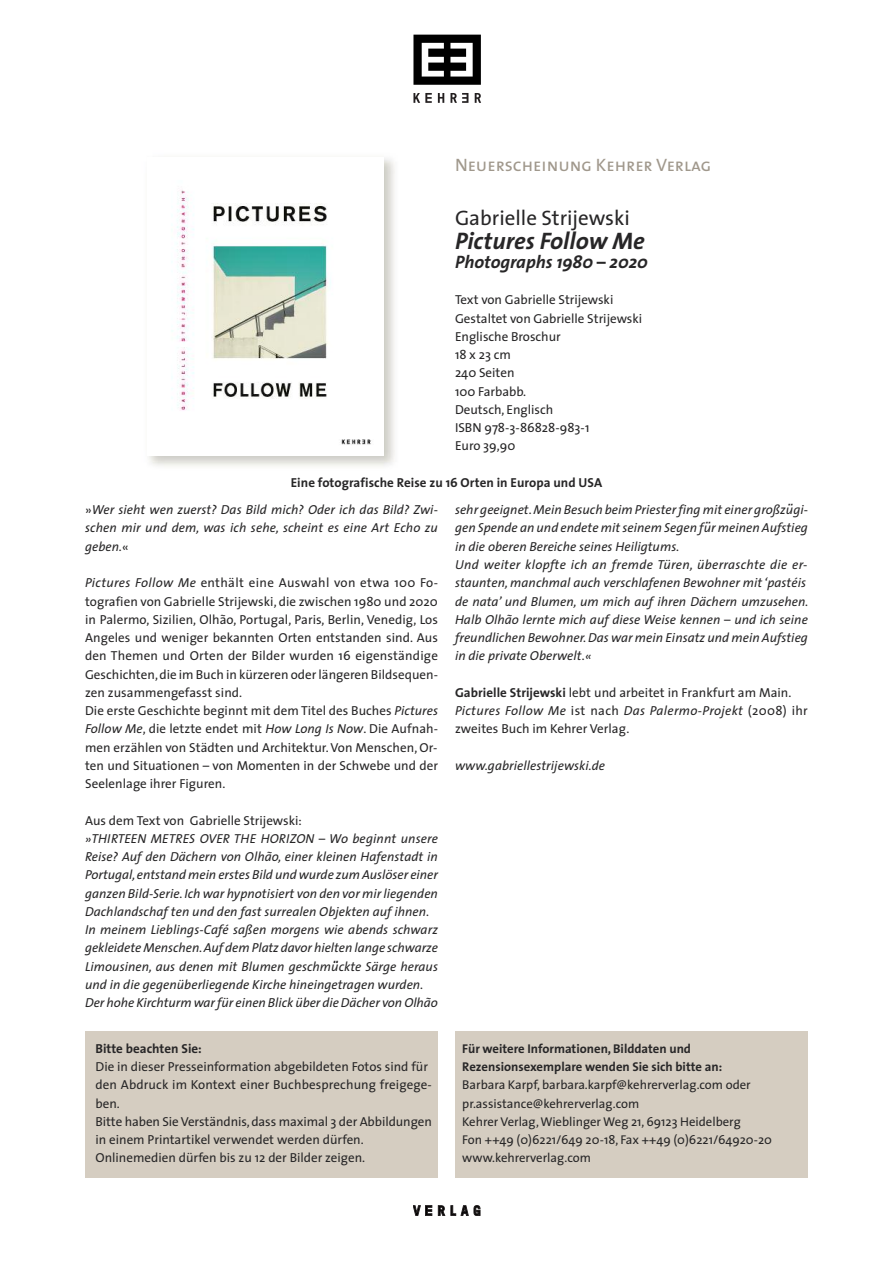
<style>
.page{position:relative;width:893px;height:1263px;background:#fff}
.page>*{position:absolute;margin:0;border:0;box-sizing:border-box;transform-origin:0 0}
.t1{font:italic 700 24px "The Sans";color:#272627}
.t2{font:21px "The Sans";color:#272627}
.t3{font:18px "The Sans Caps";color:#a0988c}
.t4{font:italic 700 18px "The Sans";color:#272627}
.t5{font:italic 13.05px/18.3px "The Sans";letter-spacing:.005em;color:#272627}
.t6{font:13.05px/18.3px "The Sans";letter-spacing:.005em;color:#272627}
.t7{font:700 13.05px "The Sans";letter-spacing:.005em;color:#272627}
.t8{font:12.75px/18.3px "The Sans";color:#272627}
.t9{font:700 12.75px/18.3px "The Sans";color:#272627}
.s1{font-style:normal}
.s2{font-style:italic}
.s3{font-size:12.75px}
.s4{font-family:"Menlo";font-weight:700}
.s5{font-weight:700}
</style>
<div class="page">
<svg style="left:475px;top:93px;width:6px;height:10px"></svg>
<svg style="left:413px;top:93px;width:19px;height:10px"></svg>
<svg style="left:438px;top:93px;width:6px;height:10px"></svg>
<svg style="left:450px;top:93px;width:18px;height:10px"></svg>
<svg style="left:413px;top:35px;width:68px;height:50px"></svg>
<svg style="left:438px;top:1205px;width:7px;height:11px"></svg>
<svg style="left:451px;top:1205px;width:29px;height:11px"></svg>
<svg style="left:413px;top:1205px;width:19px;height:11px"></svg>
<div style="left:455px;top:1032px;width:353px;height:146px;background:#d5cdc1"></div>
<img style="left:171px;top:180px;width:203px;height:266px">
<div style="left:85px;top:1032px;width:353px;height:146px;background:#d5cdc1"></div>
<h3 class="t3" style="left:455px;top:159px;width:258px">Neuerscheinung Kehrer Verlag</h3>
<h2 class="t2" style="left:455px;top:209px;width:176px">Gabrielle Strijewski</h2>
<h1 class="t1" style="left:455px;top:232px;width:191px">Pictures Follow Me</h1>
<h3 class="t4" style="left:455px;top:255px;width:194px">Photographs 1980 – 2020</h3>
<p class="t6" style="left:455px;top:292px;width:189px">Text von Gabrielle Strijewski<br>Gestaltet von Gabrielle Strijewski<br>Englische Broschur<br>18x23cm<br>240 Seiten<br>100 Farbabb.<br>Deutsch, Englisch<br>ISBN 978-3-86828-983-1<br>Euro 39,90</p>
<p class="t7" style="left:291px;top:477px;width:313px">Eine fotografische Reise zu 16 Orten in Europa und USA</p>
<p class="t5" style="left:85px;top:502px;width:354px;text-align:justify"><span class="s1">»</span>Wer sieht wen zuerst? Das Bild mich? Oder ich das Bild? Zwi&shy;schen mir und dem, was ich sehe, scheint es eine Art Echo zu geben.<span class="s1">«</span></p>
<p class="t6" style="left:85px;top:575px;width:354px"><span class="s2">Pictures Follow Me</span> enthält eine Auswahl von etwa 100 Fo&shy;tografien von Gabrielle Strijewski, die zwischen 1980 und 2020 in Palermo, Sizilien, Olhão, Portugal, Paris, Berlin, Venedig, Los Angeles und weniger bekannten Orten entstanden sind. Aus den Themen und Orten der Bilder wurden 16 eigenständige Geschichten,die im Buch in kürzeren oder längeren Bildsequen&shy;zen zusammengefasst sind.<br>Die erste Geschichte beginnt mit dem Titel des Buches <span class="s2">Pictures Follow Me</span>, die letzte endet mit <span class="s2">How Long Is Now</span>. Die Aufnah&shy;men erzählen von Städten und Architektur.Von Menschen, Or&shy;ten und Situationen – von Momenten in der Schwebe und der Seelenlage ihrer Figuren.</p>
<p class="t5" style="left:85px;top:812px;width:354px"><span class="s1">Aus dem Text von Gabrielle Strijewski:<br></span><span class="s3">»</span>THIRTEEN METRES OVER THE HORIZON – Wo beginnt unsere Reise? Auf den Dächern von Olhão, einer kleinen Hafenstadt in Portugal,entstand mein erstes Bild und wurde zum Auslöser einer ganzen Bild-Serie.Ich war hypnotisiert von den vor mir liegenden Dachlandschaf ten und den fast surrealen Objekten auf ihnen.<br>In meinem Lieblings-Café saßen morgens wie abends schwarz gekleidete Menschen.Auf dem Platz davor hielten lange schwarze Limousinen, aus denen mit Blumen geschm<span class="s4">̈</span>ückte Särge heraus und in die gegenüberliegende Kirche hineingetragen wurden.<br>Der hohe Kirchturm warfür einen Blick über die Dächer von Olhão</p>
<p class="t7" style="left:95px;top:1043px;width:108px">Bitte beachten Sie:</p>
<p class="t6" style="left:95px;top:1059px;width:338px">Die in dieser Presseinformation abgebildeten Fotos sind für den Abdruck im Kontext einer Buchbesprechung freigege&shy;ben.<br>Bitte haben Sie Verständnis,dass maximal 3 der Abbildungen in einem Printartikel verwendet werden dürfen.<br>Onlinemedien dürfen bis zu 12 der Bilder zeigen.</p>
<p class="t5" style="left:455px;top:502px;width:355px">sehr geeignet.Mein Besuch beim Priesterfing mit einer großz<span class="s4">̈</span>ugi&shy;gen Spende an und endete mit seinem Segen f<span class="s4">̈</span>ur meinen Aufstieg in die oberen Bereiche seines Heiligtums.<br>Und weiter klopfte ich an fremde Türen, überraschte die er&shy;staunten, manchmal auch verschlafenen Bewohner mit ‘pastéis de nata’ und Blumen, um mich auf ihren Dächern umzusehen.<br>Halb Olhão lernte mich auf diese Weise kennen – und ich seine freundlichen Bewohner.Das war mein Einsatz und mein Aufstieg in die private Oberwelt.<span class="s3">«</span></p>
<p class="t6" style="left:455px;top:684px;width:354px"><span class="s5">Gabrielle Strijewski</span> lebt und arbeitet in Frankfurt am Main.<br><span class="s2">Pictures Follow Me</span> ist nach <span class="s2">Das Palermo-Projekt</span> (2008) ihr zweites Buch im Kehrer Verlag.</p>
<p class="t5" style="left:455px;top:757px;width:152px">www.gabriellestrijewski.de</p>
<p class="t9" style="left:462px;top:1040px;width:261px">Für weitere Informationen, Bilddaten und<br>Rezensionsexemplare wenden Sie sich bitte an:</p>
<p class="t8" style="left:462px;top:1077px;width:311px">Barbara Karpf, barbara.karpf@kehrerverlag.com oder pr.assistance@kehrerverlag.com<br>Kehrer Verlag,Wieblinger Weg 21, 69123 Heidelberg<br>Fon ++49 (0)6221/649 20-18, Fax ++49 (0)6221/64920-20 www.kehrerverlag.com</p>
</div>
